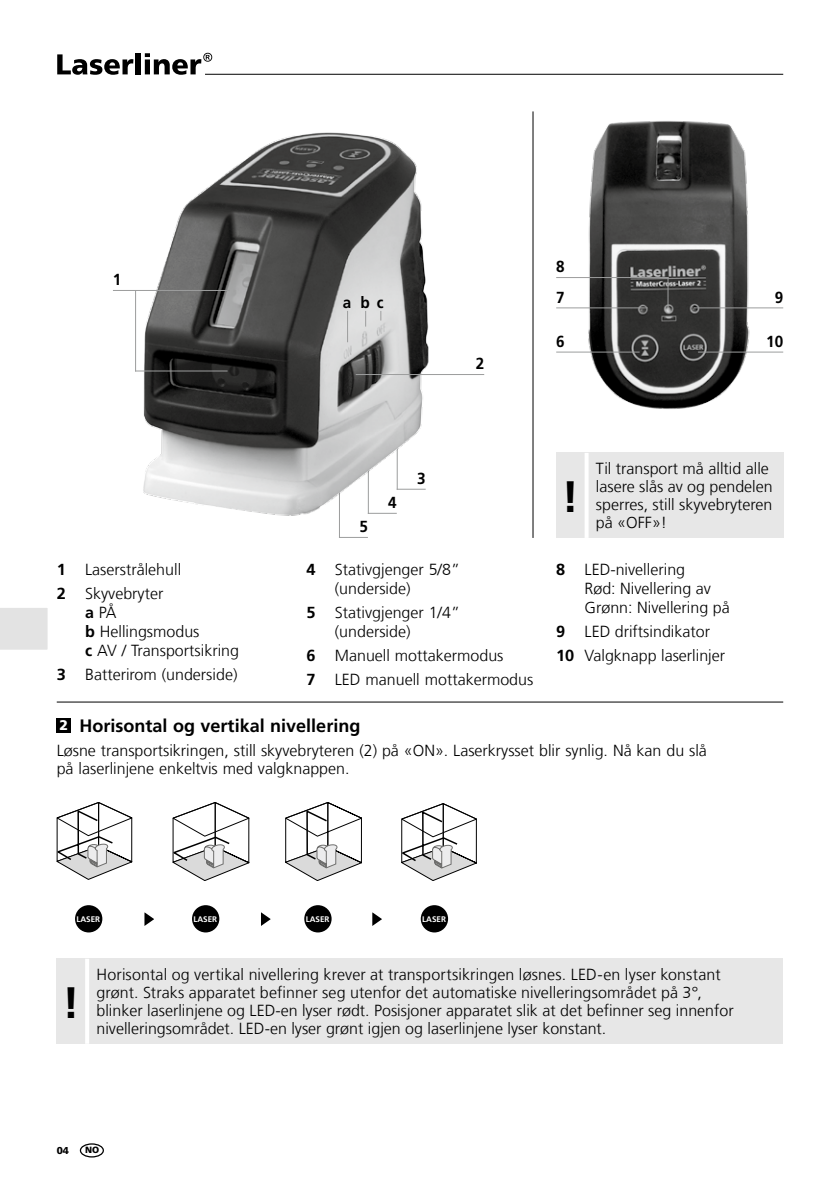
<style>
.page{position:relative;width:840px;height:1191px;background:#fff}
.page>*{position:absolute;margin:0;border:0;box-sizing:border-box;transform-origin:0 0}
.t1{font:700 44px "Frutiger LT Com";color:#000}
.t2{font:700 18px "Frutiger LT Com";color:#000}
.t3{font:300 16px/18px "Frutiger LT Com";color:#000}
.t4{font:700 16px "Frutiger LT Com";letter-spacing:.235em;color:#000;scale:.95 1}
.t5{font:700 16px/23.8px "Frutiger LT Com";letter-spacing:.235em;color:#000}
.t6{font:900 14px "Frutiger LT Com";color:#fff}
.t7{font:900 10px "Frutiger LT Com";color:#000}
.t8{font:900 9px "Frutiger LT Com";color:#000}
.t9{font:700 8px "Frutiger LT Com";color:#fff}
.s1{font-weight:700}
</style>
<div class="page">
<svg style="left:57px;top:54px;width:76px;height:21px"></svg>
<div style="left:136px;top:53px;width:5px;height:21px;background:#000"></div>
<svg style="left:145px;top:53px;width:67px;height:22px"></svg>
<hr style="left:205px;top:74px;width:577px;height:1px;background:#000">
<hr style="left:339px;top:457px;width:1px;height:81px;background:#9c9d9d">
<svg style="left:340px;top:537px;width:28px;height:1px"></svg>
<img style="left:135px;top:132px;width:350px;height:384px">
<hr style="left:113px;top:290px;width:117px;height:1px;background:#9c9d9d">
<hr style="left:135px;top:370px;width:92px;height:1px;background:#9c9d9d">
<hr style="left:135px;top:290px;width:1px;height:81px;background:#9c9d9d">
<hr style="left:532px;top:111px;width:1px;height:427px;background:#000">
<img style="left:556px;top:121px;width:198px;height:288px">
<hr style="left:693px;top:307px;width:89px;height:1px;background:#9c9d9d">
<hr style="left:697px;top:351px;width:85px;height:1px;background:#9c9d9d">
<hr style="left:556px;top:307px;width:91px;height:1px;background:#9c9d9d">
<hr style="left:556px;top:277px;width:112px;height:1px;background:#9c9d9d">
<hr style="left:556px;top:351px;width:83px;height:1px;background:#9c9d9d">
<hr style="left:667px;top:277px;width:1px;height:31px;background:#9c9d9d">
<hr style="left:57px;top:701px;width:725px;height:1px;background:#000">
<svg style="left:401px;top:803px;width:75px;height:77px"></svg>
<svg style="left:173px;top:802px;width:76px;height:78px"></svg>
<svg style="left:285px;top:802px;width:76px;height:79px"></svg>
<svg style="left:57px;top:802px;width:75px;height:77px"></svg>
<div style="left:75px;top:905px;width:27px;height:27px;background:#000;border-radius:50%"></div>
<div style="left:192px;top:905px;width:27px;height:27px;background:#000;border-radius:50%"></div>
<div style="left:304px;top:905px;width:27px;height:27px;background:#000;border-radius:50%"></div>
<div style="left:420px;top:905px;width:28px;height:27px;background:#000;border-radius:50%"></div>
<svg style="left:144px;top:912px;width:10px;height:14px"></svg>
<svg style="left:261px;top:912px;width:10px;height:14px"></svg>
<svg style="left:372px;top:912px;width:10px;height:14px"></svg>
<div style="left:57px;top:718px;width:14px;height:14px;background:#000"></div>
<div style="left:556px;top:453px;width:226px;height:85px;background:#e7e7e7"></div>
<svg style="left:585px;top:453px;width:3px;height:85px"></svg>
<div style="left:57px;top:958px;width:725px;height:85px;background:#e7e7e7"></div>
<hr style="left:85px;top:958px;width:4px;height:85px;background:#fff">
<hr style="left:355px;top:374px;width:129px;height:1px;background:#9c9d9d">
<hr style="left:347px;top:311px;width:1px;height:31px;background:#9c9d9d">
<svg style="left:365px;top:311px;width:1px;height:15px"></svg>
<div style="left:0;top:608px;width:48px;height:42px;background:#e3e3e3"></div>
<div style="left:80px;top:1143px;width:24px;height:14px;border:1px solid #000;border-radius:50%"></div>
<p class="t4" style="left:113px;top:270px;width:10px">1</p>
<p class="t5" style="left:57px;top:557px;width:11px">1<br>2</p>
<p class="t5" style="left:57px;top:662px;width:11px">3</p>
<p class="t3" style="left:85px;top:557px;width:97px;line-height:23.8px">Laserstrålehull<br>Skyvebryter</p>
<p class="t3" style="left:85px;top:603px;width:155px;line-height:19.2px"><span class="s1">a</span> PÅ<br><span class="s1">b</span> Hellingsmodus<br><span class="s1">c</span> AV / Transportsikring</p>
<p class="t3" style="left:85px;top:665px;width:154px">Batterirom (underside)</p>
<p class="t4" style="left:342px;top:293px;width:45px">abc</p>
<p class="t4" style="left:475px;top:354px;width:10px">2</p>
<p class="t4" style="left:556px;top:257px;width:10px">8</p>
<p class="t4" style="left:556px;top:288px;width:10px">7</p>
<p class="t4" style="left:556px;top:332px;width:10px">6</p>
<p class="t4" style="left:774px;top:288px;width:10px">9</p>
<p class="t4" style="left:765px;top:332px;width:19px">10</p>
<p class="t5" style="left:306px;top:557px;width:11px">4</p>
<p class="t5" style="left:306px;top:600px;width:11px">5</p>
<p class="t5" style="left:306px;top:643px;width:11px">6<br>7</p>
<p class="t4" style="left:359px;top:517px;width:10px">5</p>
<p class="t4" style="left:388px;top:493px;width:10px">4</p>
<p class="t4" style="left:417px;top:469px;width:10px">3</p>
<p class="t3" style="left:334px;top:560px;width:126px;line-height:19.2px">Stativgjenger 5/8” (underside)</p>
<p class="t3" style="left:334px;top:603px;width:126px;line-height:19.2px">Stativgjenger 1/4” (underside)</p>
<p class="t3" style="left:334px;top:643px;width:200px;line-height:23.8px">Manuell mottakermodus<br>LED manuell mottakermodus</p>
<h1 class="t1" style="left:561px;top:471px;width:19px">!</h1>
<p class="t3" style="left:595px;top:460px;width:178px">Til transport må alltid alle lasere slås av og pendelen sperres, still skyvebryteren på «OFF»!</p>
<p class="t5" style="left:556px;top:557px;width:11px">8</p>
<p class="t5" style="left:556px;top:619px;width:20px">9<br>10</p>
<p class="t3" style="left:584px;top:560px;width:146px;line-height:19.2px">LED-nivellering<br>Rød: Nivellering av<br>Grønn: Nivellering på</p>
<p class="t3" style="left:584px;top:619px;width:142px;line-height:23.8px">LED driftsindikator<br>Valgknapp laserlinjer</p>
<p class="t2" style="left:79px;top:715px;width:282px">Horisontal og vertikal nivellering</p>
<p class="t3" style="left:57px;top:741px;width:651px">Løsne transportsikringen, still skyvebryteren (2) på «ON». Laserkrysset blir synlig. Nå kan du slå på laserlinjene enkeltvis med valgknappen.</p>
<p class="t6" style="left:59px;top:717px;width:10px">2</p>
<p class="t9" style="left:76px;top:914px;width:25px">LASER</p>
<p class="t9" style="left:193px;top:914px;width:25px">LASER</p>
<p class="t9" style="left:305px;top:914px;width:25px">LASER</p>
<p class="t9" style="left:422px;top:914px;width:25px">LASER</p>
<h1 class="t1" style="left:62px;top:976px;width:19px">!</h1>
<p class="t3" style="left:96px;top:965px;width:638px">Horisontal og vertikal nivellering krever at transportsikringen løsnes. LED-en lyser konstant grønt. Straks apparatet befinner seg utenfor det automatiske nivelleringsområdet på 3°, blinker laserlinjene og LED-en lyser rødt. Posisjoner apparatet slik at det befinner seg innenfor nivelleringsområdet. LED-en lyser grønt igjen og laserlinjene lyser konstant.</p>
<p class="t7" style="left:57px;top:1144px;width:14px">04</p>
<p class="t8" style="left:85px;top:1144px;width:16px">NO</p>
</div>
